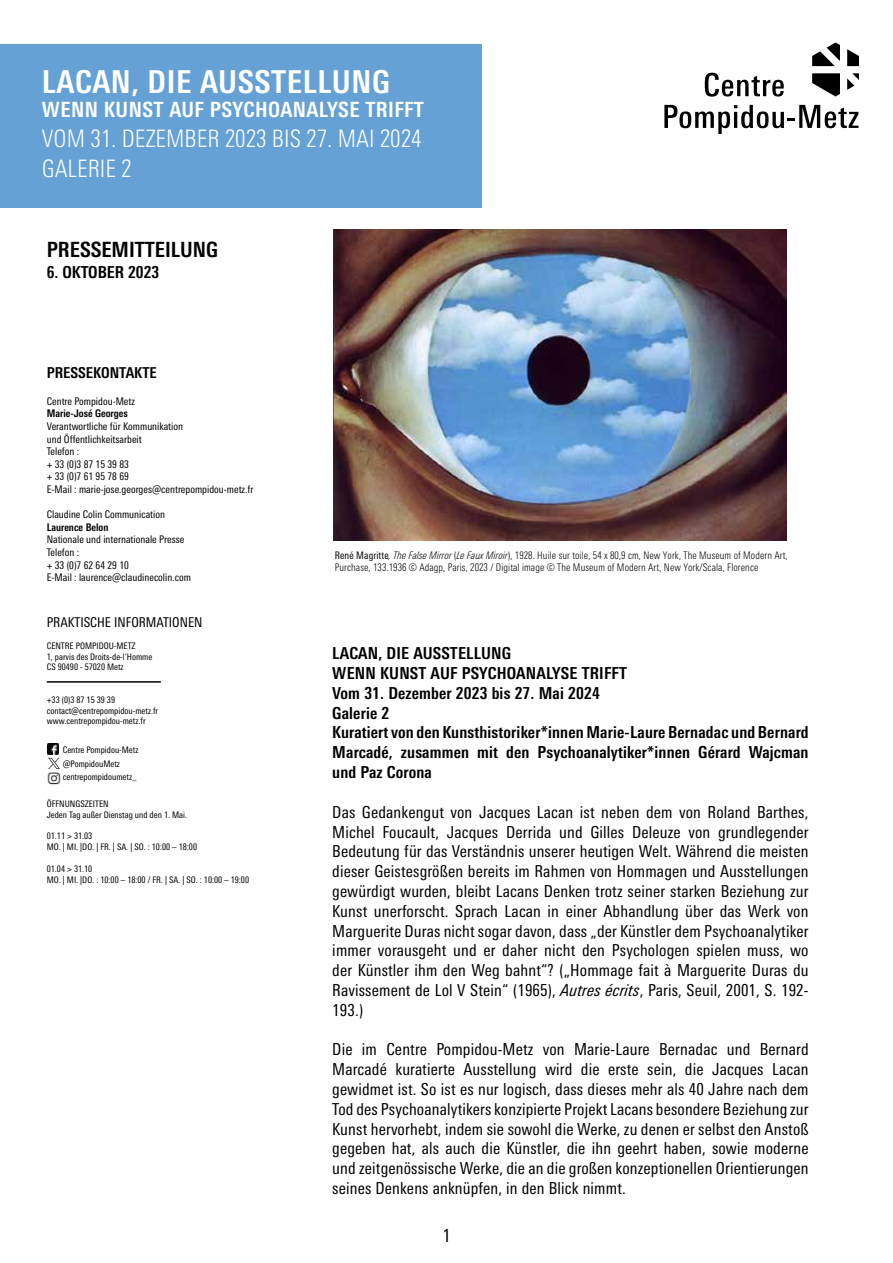
<style>
.page{position:relative;width:893px;height:1263px;background:#fff}
.page>*{position:absolute;margin:0;border:0;box-sizing:border-box;transform-origin:0 0}
.t1{font:700 condensed 31.5px "Univers Next Pro";letter-spacing:.02em;color:#fff}
.t2{font:300 condensed 24px/30px "Univers Next Pro";color:#fff}
.t3{font:700 condensed 21px "Univers Next Pro";letter-spacing:.02em;color:#fff}
.t4{font:700 condensed 21px "Univers Next Pro";color:#000}
.t5{font:condensed 18px "Univers Next Pro";color:#000}
.t6{font:condensed 16.5px/19.8px "Univers Next Pro";letter-spacing:.01em;color:#000;text-align:justify}
.t7{font:700 condensed 16.5px/19.8px "Univers Next Pro";letter-spacing:.01em;color:#000}
.t8{font:700 condensed 15px "Univers Next Pro";color:#000}
.t9{font:condensed 13.5px "Univers Next Pro";color:#000}
.t10{font:condensed 10.5px/12.6px "Univers Next Pro";color:#000}
.t11{font:300 condensed 10.5px/12px "Univers Next Pro";letter-spacing:.01em;color:#000;scale:.95 1}
.t12{font:700 condensed 10.5px "Univers Next Pro";color:#000}
.t13{font:condensed 9px/10.8px "Univers Next Pro";color:#000}
.s1{font-weight:400}
.s2{font-style:italic}
</style>
<div class="page">
<div style="left:0;top:44px;width:481px;height:164px;background:#65a1d5"></div>
<hr style="left:47px;top:681px;width:114px;height:2px;background:#000">
<img style="left:333px;top:230px;width:454px;height:310px">
<svg style="left:48px;top:744px;width:12px;height:41px"></svg>
<svg style="left:705px;top:73px;width:79px;height:24px"></svg>
<svg style="left:664px;top:105px;width:194px;height:29px"></svg>
<svg style="left:812px;top:42px;width:47px;height:55px"></svg>
<h1 class="t1" style="left:42px;top:63px;width:349px">LACAN, DIE AUSSTELLUNG</h1>
<p class="t3" style="left:42px;top:97px;width:384px">WENN KUNST AUF PSYCHOANALYSE TRIFFT</p>
<h2 class="t2" style="left:42px;top:124px;width:381px">VOM 31. DEZEMBER 2023 BIS 27. MAI 2024<br>GALERIE 2</h2>
<p class="t4" style="left:47px;top:237px;width:173px">PRESSEMITTEILUNG</p>
<p class="t7" style="left:47px;top:262px;width:114px">6. OKTOBER 2023</p>
<p class="t8" style="left:47px;top:364px;width:112px">PRESSEKONTAKTE</p>
<p class="t10" style="left:47px;top:395px;width:90px">Centre Pompidou-Metz</p>
<p class="t12" style="left:47px;top:407px;width:82px">Marie-José Georges</p>
<p class="t10" style="left:47px;top:420px;width:208px">Verantwortliche für Kommunikation<br>und Öffentlichkeitsarbeit<br>Telefon :<br>+ 33 (0)3 87 15 39 83<br>+ 33 (0)7 61 95 78 69<br>E-Mail : marie-jose.georges@centrepompidou-metz.fr</p>
<p class="t10" style="left:47px;top:508px;width:120px">Claudine Colin Communication</p>
<p class="t12" style="left:47px;top:521px;width:63px">Laurence Belon</p>
<p class="t10" style="left:47px;top:533px;width:146px">Nationale und internationale Presse<br>Telefon :<br>+ 33 (0)7 62 64 29 10<br>E-Mail : laurence@claudinecolin.com</p>
<p class="t9" style="left:47px;top:614px;width:157px">PRAKTISCHE INFORMATIONEN</p>
<p class="t13" style="left:47px;top:640px;width:107px">CENTRE POMPIDOU-METZ<br>1, parvis des Droits-de-l’Homme<br>CS 90490 - 57020 Metz</p>
<p class="t13" style="left:47px;top:694px;width:113px">+33 (0)3 87 15 39 39 contact@centrepompidou-metz.fr www.centrepompidou-metz.fr</p>
<p class="t13" style="left:63px;top:743px;width:77px;line-height:13.5px">Centre Pompidou-Metz @PompidouMetz centrepompidoumetz_</p>
<p class="t13" style="left:47px;top:798px;width:142px">ÖFFNUNGSZEITEN<br>Jeden Tag außer Dienstag und den 1. Mai.</p>
<p class="t13" style="left:47px;top:831px;width:152px">01.11 &gt; 31.03<br>MO. | MI. |DO. | FR. | SA. | SO. : 10:00 – 18:00</p>
<p class="t13" style="left:47px;top:863px;width:204px">01.04 &gt; 31.10<br>MO. | MI. |DO. : 10:00 – 18:00 / FR. | SA. | SO. : 10:00 – 19:00</p>
<p class="t11" style="left:335px;top:549px;width:478px"><span class="s1">René Magritte</span><span class="s2">, The False Mirror</span> (<span class="s2">Le Faux Miroir</span>), 1928. Huile sur toile, 54 x 80,9 cm, New York, The Museum of Modern Art,<br>Purchase, 133.1936 © Adagp, Paris, 2023 / Digital image © The Museum of Modern Art, New York/Scala, Florence</p>
<p class="t7" style="left:332px;top:643px;width:478px">LACAN, DIE AUSSTELLUNG<br>WENN KUNST AUF PSYCHOANALYSE TRIFFT<br>Vom 31. Dezember 2023 bis 27. Mai 2024<br>Galerie 2<br>Kuratiert von den Kunsthistoriker*innen Marie-Laure Bernadac und Bernard Marcadé, zusammen mit den Psychoanalytiker*innen Gérard Wajcman und Paz Corona</p>
<p class="t6" style="left:332px;top:802px;width:478px">Das Gedankengut von Jacques Lacan ist neben dem von Roland Barthes, Michel Foucault, Jacques Derrida und Gilles Deleuze von grundlegender Bedeutung für das Verständnis unserer heutigen Welt. Während die meisten dieser Geistesgrößen bereits im Rahmen von Hommagen und Ausstellungen gewürdigt wurden, bleibt Lacans Denken trotz seiner starken Beziehung zur Kunst unerforscht. Sprach Lacan in einer Abhandlung über das Werk von Marguerite Duras nicht sogar davon, dass „der Künstler dem Psychoanalytiker immer vorausgeht und er daher nicht den Psychologen spielen muss, wo der Künstler ihm den Weg bahnt“? („Hommage fait à Marguerite Duras du Ravissement de Lol V Stein“ (1965), <span class="s2">Autres écrits</span>, Paris, Seuil, 2001, S. 192- 193.)</p>
<p class="t6" style="left:332px;top:1039px;width:478px">Die im Centre Pompidou-Metz von Marie-Laure Bernadac und Bernard Marcadé kuratierte Ausstellung wird die erste sein, die Jacques Lacan gewidmet ist. So ist es nur logisch, dass dieses mehr als 40 Jahre nach dem Tod des Psychoanalytikers konzipierte Projekt Lacans besondere Beziehung zur Kunst hervorhebt, indem sie sowohl die Werke, zu denen er selbst den Anstoß gegeben hat, als auch die Künstler, die ihn geehrt haben, sowie moderne und zeitgenössische Werke, die an die großen konzeptionellen Orientierungen seines Denkens anknüpfen, in den Blick nimmt.</p>
<p class="t5" style="left:442px;top:1225px;width:10px">1</p>
</div>
